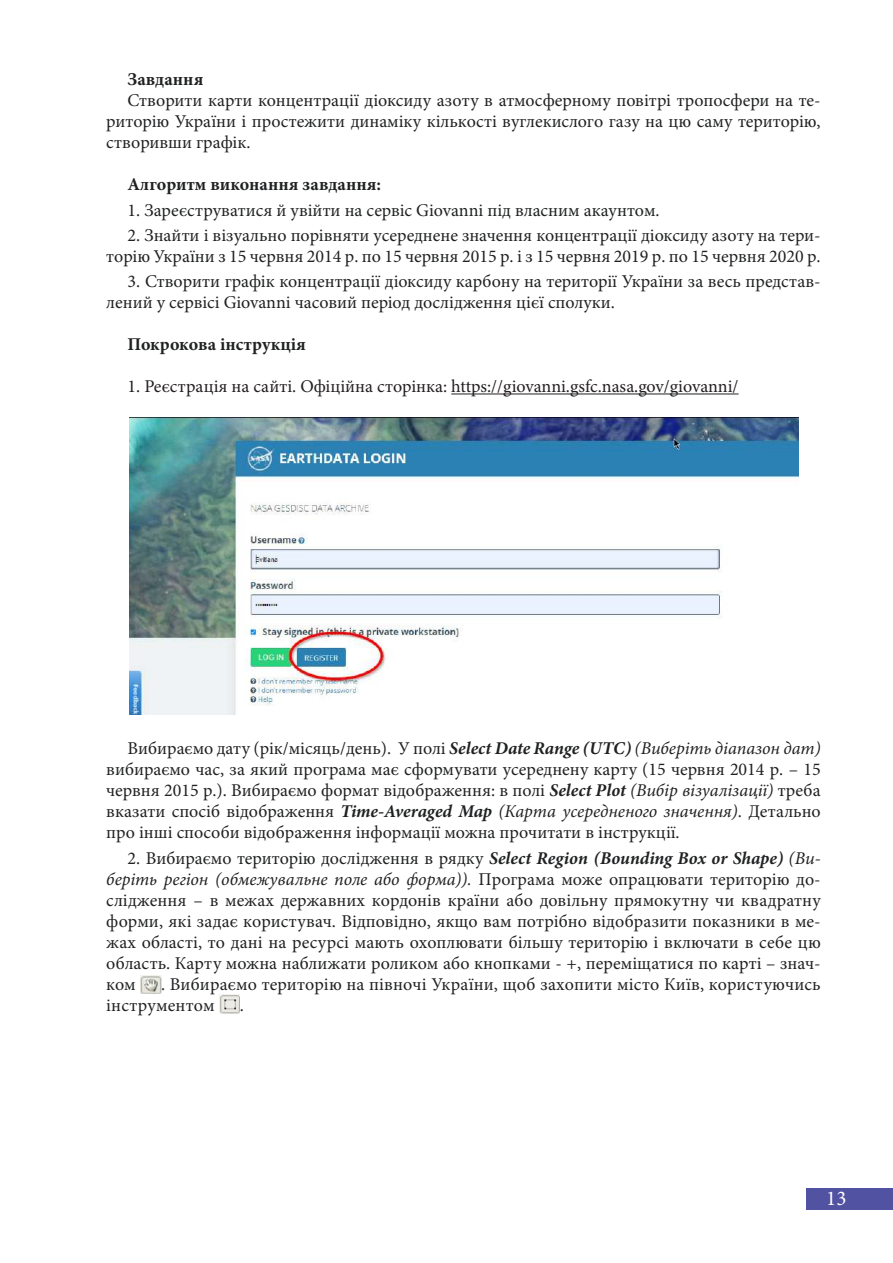
<style>
.page{position:relative;width:893px;height:1263px;background:#fff}
.page>*{position:absolute;margin:0;border:0;box-sizing:border-box;transform-origin:0 0}
.t1{font:21px "Minion Pro";color:#fff}
.t2{font:18px/21px "Minion Pro";color:#202122;text-align:justify}
.t3{font:18px "Minion Pro";color:#231f20}
.t4{font:700 18px "Minion Pro";color:#202122}
.s1{font-weight:700;font-style:italic}
.s2{font-style:italic}
</style>
<div class="page">
<div style="left:806px;top:1188px;width:87px;height:22px;background:#5252a2"></div>
<hr style="left:451px;top:393px;width:288px;height:1px;background:#231f20">
<img style="left:129px;top:417px;width:669px;height:297px">
<img style="left:140px;top:975px;width:21px;height:19px">
<img style="left:219px;top:994px;width:21px;height:19px">
<p class="t4" style="left:128px;top:67px;width:77px">Завдання</p>
<p class="t2" style="left:106px;top:90px;width:716px;text-indent:21px">Створити карти концентрації діоксиду азоту в атмосферному повітрі тропосфери на те&shy;риторію України і простежити динаміку кількості вуглекислого газу на цю саму територію, створивши графік.</p>
<p class="t4" style="left:128px;top:172px;width:255px">Алгоритм виконання завдання:</p>
<p class="t2" style="left:128px;top:199px;width:534px">1. Зареєструватися й увійти на сервіс Giovanni під власним акаунтом.</p>
<p class="t2" style="left:106px;top:225px;width:716px;text-align:right">2. Знайти і візуально порівняти усереднене значення концентрації діоксиду азоту на тери&shy;торію України з 15 червня 2014 р. по 15 червня 2015 р. і з 15 червня 2019 р. по 15 червня 2020 р.</p>
<p class="t2" style="left:106px;top:271px;width:716px;text-indent:21px">3. Створити графік концентрації діоксиду карбону на території України за весь представ&shy;лений у сервісі Giovanni часовий період дослідження цієї сполуки.</p>
<p class="t4" style="left:128px;top:332px;width:180px">Покрокова інструкція</p>
<p class="t3" style="left:128px;top:374px;width:612px">1. Реєстрація на сайті. Офіційна сторінка: https://giovanni.gsfc.nasa.gov/giovanni/</p>
<p class="t2" style="left:106px;top:738px;width:716px;text-indent:21px">Вибираємо дату (рік/місяць/день). У полі <span class="s1">Select Date Range (UTC)</span> <span class="s2">(Виберіть діапазон дат) </span>вибираємо час, за який програма має сформувати усереднену карту (15 червня 2014 р. – 15 червня 2015 р.). Вибираємо формат відображення: в полі <span class="s1">Select Plot</span> <span class="s2">(Вибір візуалізації)</span> треба вказати спосіб відображення <span class="s1">Time-Averaged Map</span> <span class="s2">(Карта усередненого значення)</span>. Детально про інші способи відображення інформації можна прочитати в інструкції.</p>
<p class="t2" style="left:106px;top:847px;width:716px;text-indent:21px">2. Вибираємо територію дослідження в рядку <span class="s1">Select Region (Bounding Box or Shape)</span> <span class="s2">(Ви&shy;беріть регіон (обмежувальне поле або форма)).</span> Програма може опрацювати територію до&shy;слідження – в межах державних кордонів країни або довільну прямокутну чи квадратну форми, які задає користувач. Відповідно, якщо вам потрібно відобразити показники в ме&shy;жах області, то дані на ресурсі мають охоплювати більшу територію і включати в себе цю область. Карту можна наближати роликом або кнопками - +, переміщатися по карті – знач&shy;ком</p>
<p class="t2" style="left:106px;top:973px;width:716px;text-indent:55px">. Вибираємо територію на півночі України, щоб захопити місто Київ, користуючись інструментом</p>
<p class="t2" style="left:240px;top:994px;width:6px">.</p>
<p class="t1" style="left:826px;top:1184px;width:22px">13</p>
</div>
